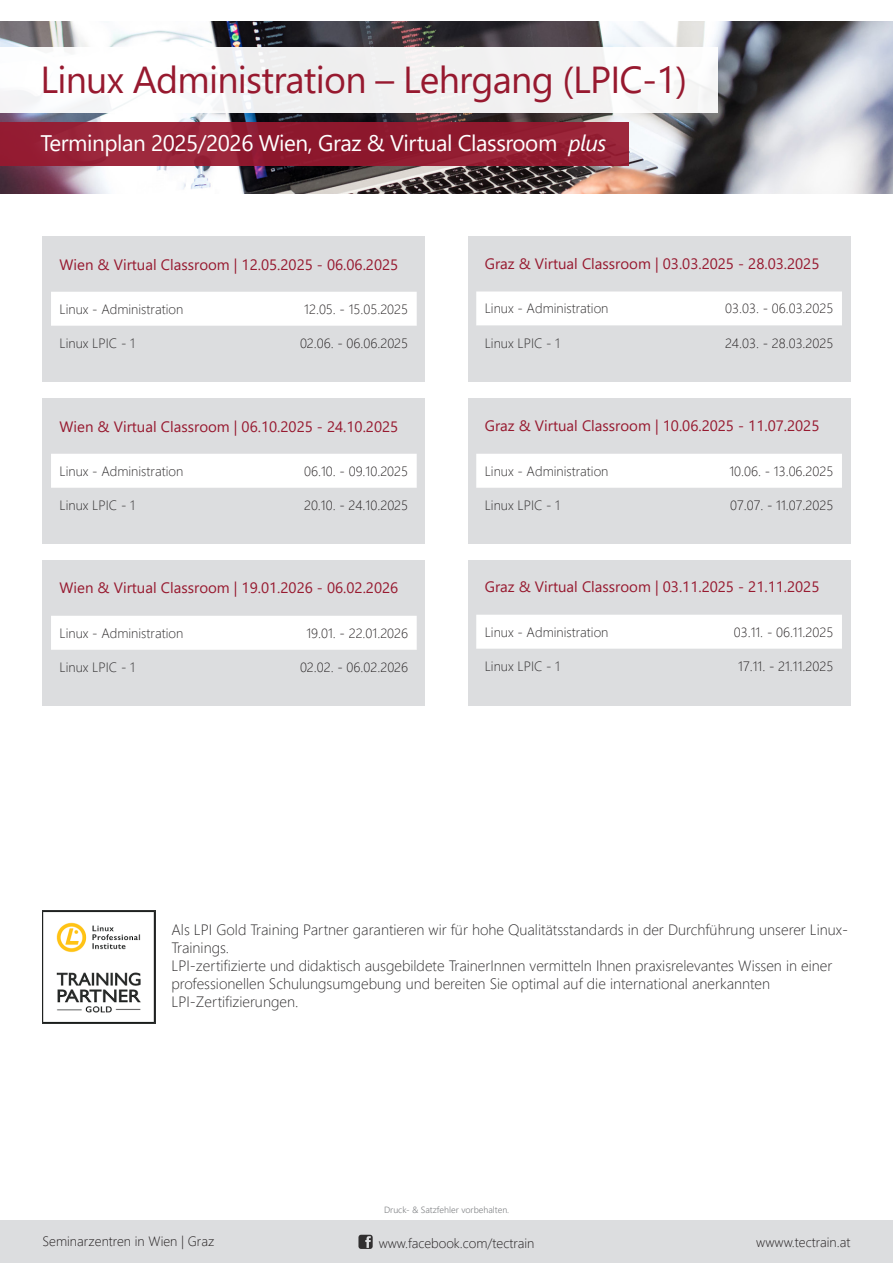
<style>
.page{position:relative;width:893px;height:1263px;background:#fff}
.page>*{position:absolute;margin:0;border:0;box-sizing:border-box;transform-origin:0 0}
.t1{font:37.5px "Segoe UI";letter-spacing:-.02em;color:#97192f}
.t2{font:22.5px "Segoe UI";letter-spacing:-.02em;color:#fff}
.Fließtext{font:300 15px/18px "Segoe UI";color:#312f30}
.t3{font:15px "Segoe UI";color:#97192f}
.t4{font:300 13.5px "Segoe UI";color:#231f20}
.t5{font:300 13.5px "Segoe UI";color:#312f30}
.Tabellentext_Buchungscode{font:300 9px "Segoe UI";color:#808285}
.s1{font-style:italic}
</style>
<div class="page">
<img style="left:0;top:21px;width:893px;height:173px">
<div style="left:0;top:47px;width:718px;height:65px;background:#f3f3f3"></div>
<div style="left:0;top:122px;width:628px;height:44px;background:#97192f"></div>
<div style="left:43px;top:236px;width:382px;height:145px;background:#dcdddf"></div>
<div style="left:43px;top:398px;width:382px;height:145px;background:#dcdddf"></div>
<div style="left:43px;top:560px;width:382px;height:145px;background:#dcdddf"></div>
<div style="left:468px;top:236px;width:382px;height:145px;background:#dcdddf"></div>
<div style="left:468px;top:398px;width:382px;height:145px;background:#dcdddf"></div>
<div style="left:468px;top:560px;width:382px;height:145px;background:#dcdddf"></div>
<div style="left:51px;top:616px;width:366px;height:34px;background:#fff"></div>
<div style="left:51px;top:292px;width:366px;height:34px;background:#fff"></div>
<div style="left:51px;top:454px;width:366px;height:34px;background:#fff"></div>
<div style="left:476px;top:291px;width:366px;height:35px;background:#fff"></div>
<div style="left:476px;top:454px;width:366px;height:34px;background:#fff"></div>
<div style="left:476px;top:615px;width:366px;height:34px;background:#fff"></div>
<div style="left:0;top:1221px;width:893px;height:42px;background:#dcdddf"></div>
<svg style="left:358px;top:1235px;width:15px;height:14px"></svg>
<img style="left:43px;top:910px;width:113px;height:114px">
<p class="t1" style="left:41px;top:45px;width:648px">Linux Administration – Lehrgang (LPIC-1)</p>
<p class="t2" style="left:41px;top:122px;width:567px">Terminplan 2025/2026 Wien, Graz &amp; Virtual Classroom <span class="s1">plus</span></p>
<p class="t3" style="left:60px;top:250px;width:340px">Wien &amp; Virtual Classroom | 12.05.2025 - 06.06.2025</p>
<p class="t3" style="left:485px;top:250px;width:336px">Graz &amp; Virtual Classroom | 03.03.2025 - 28.03.2025</p>
<p class="t5" style="left:60px;top:296px;width:125px">Linux - Administration</p>
<p class="t4" style="left:304px;top:296px;width:105px">12.05. - 15.05.2025</p>
<p class="t5" style="left:60px;top:330px;width:77px">Linux LPIC - 1</p>
<p class="t4" style="left:300px;top:330px;width:110px">02.06. - 06.06.2025</p>
<p class="t5" style="left:485px;top:296px;width:125px">Linux - Administration</p>
<p class="t4" style="left:725px;top:296px;width:110px">03.03. - 06.03.2025</p>
<p class="t5" style="left:485px;top:330px;width:77px">Linux LPIC - 1</p>
<p class="t4" style="left:725px;top:330px;width:110px">24.03. - 28.03.2025</p>
<p class="t3" style="left:60px;top:412px;width:340px">Wien &amp; Virtual Classroom | 06.10.2025 - 24.10.2025</p>
<p class="t3" style="left:485px;top:412px;width:336px">Graz &amp; Virtual Classroom | 10.06.2025 - 11.07.2025</p>
<p class="t5" style="left:60px;top:458px;width:125px">Linux - Administration</p>
<p class="t4" style="left:304px;top:458px;width:105px">06.10. - 09.10.2025</p>
<p class="t5" style="left:60px;top:492px;width:77px">Linux LPIC - 1</p>
<p class="t4" style="left:304px;top:492px;width:106px">20.10. - 24.10.2025</p>
<p class="t5" style="left:485px;top:458px;width:125px">Linux - Administration</p>
<p class="t4" style="left:729px;top:458px;width:105px">10.06. - 13.06.2025</p>
<p class="t5" style="left:485px;top:492px;width:77px">Linux LPIC - 1</p>
<p class="t4" style="left:730px;top:492px;width:105px">07.07. - 11.07.2025</p>
<p class="t3" style="left:60px;top:573px;width:340px">Wien &amp; Virtual Classroom | 19.01.2026 - 06.02.2026</p>
<p class="t3" style="left:485px;top:573px;width:336px">Graz &amp; Virtual Classroom | 03.11.2025 - 21.11.2025</p>
<p class="t5" style="left:60px;top:620px;width:125px">Linux - Administration</p>
<p class="t4" style="left:306px;top:620px;width:103px">19.01. - 22.01.2026</p>
<p class="t5" style="left:60px;top:654px;width:77px">Linux LPIC - 1</p>
<p class="t4" style="left:300px;top:654px;width:110px">02.02. - 06.02.2026</p>
<p class="t5" style="left:485px;top:619px;width:125px">Linux - Administration</p>
<p class="t4" style="left:734px;top:619px;width:101px">03.11. - 06.11.2025</p>
<p class="t5" style="left:485px;top:653px;width:77px">Linux LPIC - 1</p>
<p class="t4" style="left:738px;top:653px;width:97px">17.11. - 21.11.2025</p>
<p class="Fließtext" style="left:171px;top:919px;width:678px">Als LPI Gold Training Partner garantieren wir für hohe Qualitätsstandards in der Durchführung unserer Linux-<br>Trainings.</p>
<p class="Fließtext" style="left:171px;top:955px;width:662px">LPI-zertifizierte und didaktisch ausgebildete TrainerInnen vermitteln Ihnen praxisrelevantes Wissen in einer professionellen Schulungsumgebung und bereiten Sie optimal auf die international anerkannten<br>LPI-Zertifizierungen.</p>
<p class="Tabellentext_Buchungscode" style="left:384px;top:1201px;width:127px">Druck- &amp; Satzfehler vorbehalten.</p>
<p class="t4" style="left:43px;top:1229px;width:173px">Seminarzentren in Wien | Graz</p>
<p class="t4" style="left:379px;top:1230px;width:157px">www.facebook.com/tectrain</p>
<p class="t4" style="left:756px;top:1229px;width:96px">wwww.tectrain.at</p>
</div>
